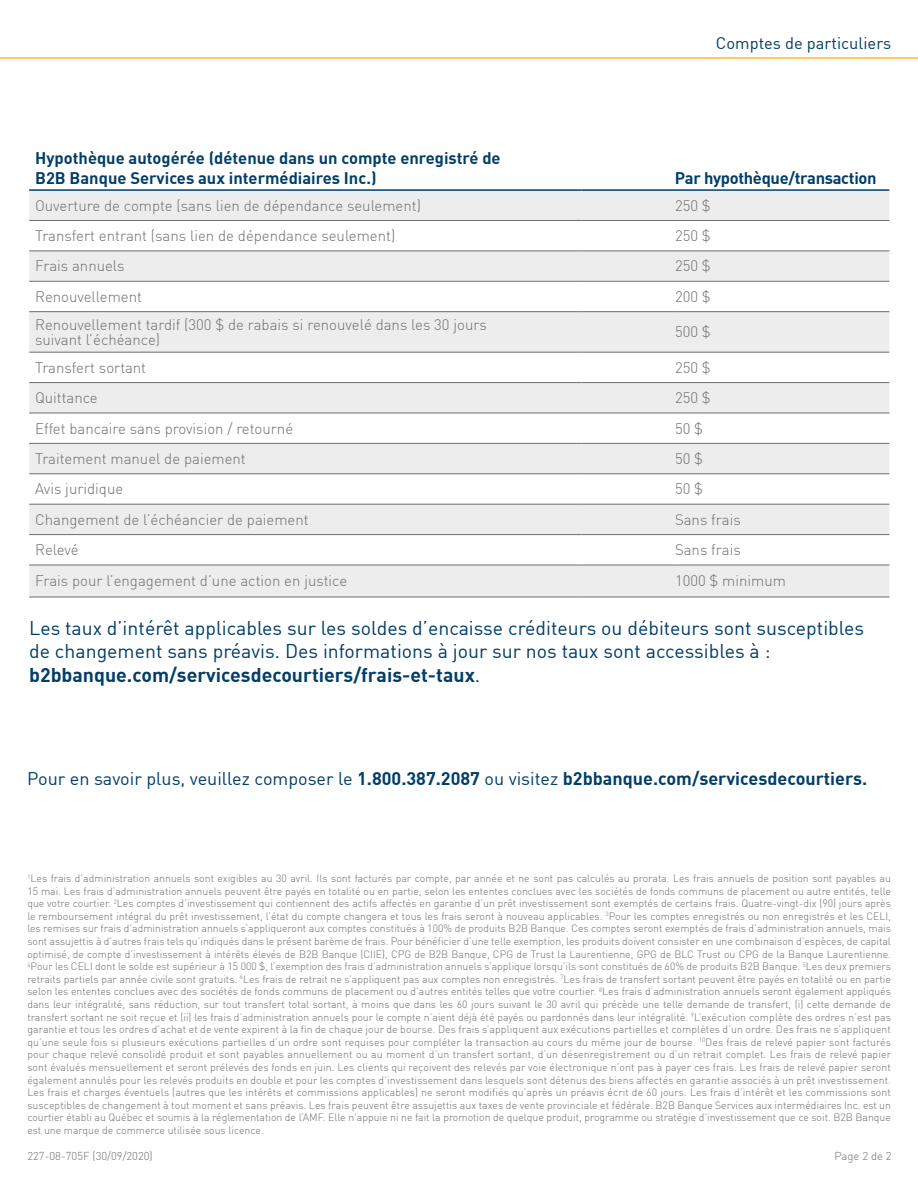
<style>
.page{position:relative;width:918px;height:1188px;background:#fff}
.page>*{position:absolute;margin:0;border:0;box-sizing:border-box;transform-origin:0 0}
.t1{font:19.5px/23.4px "DIN";color:#003e69}
.t2{font:700 18px "DIN";color:#003e69}
.t3{font:700 16.5px/19.8px "DIN";color:#003e69}
.t4{font:700 16.5px "DIN";letter-spacing:-.02em;color:#003e69}
.t5{font:16.5px "DIN";color:#003e69}
.t6{font:300 15px/15px "DIN";color:#6d6e71}
.t7{font:300 11.25px "DIN";color:#6d6e71}
.t8{font:300 10.5px/12.6px "DIN";color:#6d6e71;text-align:justify}
.s1{font-weight:700}
.s2{font-weight:400}
</style>
<div class="page">
<hr style="left:0;top:57px;width:918px;height:2px;background:#fdbb30">
<svg style="left:29px;top:191px;width:860px;height:406px;fill:#ededee"></svg>
<hr style="left:29px;top:189px;width:552px;height:2px;background:#003e69">
<hr style="left:581px;top:189px;width:94px;height:2px;background:#003e69">
<hr style="left:675px;top:189px;width:214px;height:2px;background:#003e69">
<hr style="left:29px;top:220px;width:552px;height:1px;background:#6d6e71">
<hr style="left:581px;top:220px;width:94px;height:1px;background:#6d6e71">
<hr style="left:675px;top:220px;width:214px;height:1px;background:#6d6e71">
<hr style="left:29px;top:251px;width:552px;height:1px;background:#6d6e71">
<hr style="left:581px;top:251px;width:94px;height:1px;background:#6d6e71">
<hr style="left:675px;top:251px;width:214px;height:1px;background:#6d6e71">
<hr style="left:29px;top:281px;width:552px;height:1px;background:#6d6e71">
<hr style="left:581px;top:281px;width:94px;height:1px;background:#6d6e71">
<hr style="left:675px;top:281px;width:214px;height:1px;background:#6d6e71">
<hr style="left:29px;top:311px;width:552px;height:1px;background:#6d6e71">
<hr style="left:581px;top:311px;width:94px;height:1px;background:#6d6e71">
<hr style="left:675px;top:311px;width:214px;height:1px;background:#6d6e71">
<hr style="left:29px;top:352px;width:552px;height:1px;background:#6d6e71">
<hr style="left:581px;top:352px;width:94px;height:1px;background:#6d6e71">
<hr style="left:675px;top:352px;width:214px;height:1px;background:#6d6e71">
<hr style="left:29px;top:382px;width:552px;height:1px;background:#6d6e71">
<hr style="left:581px;top:382px;width:94px;height:1px;background:#6d6e71">
<hr style="left:675px;top:382px;width:214px;height:1px;background:#6d6e71">
<hr style="left:29px;top:413px;width:552px;height:1px;background:#6d6e71">
<hr style="left:581px;top:413px;width:94px;height:1px;background:#6d6e71">
<hr style="left:675px;top:413px;width:214px;height:1px;background:#6d6e71">
<hr style="left:29px;top:443px;width:552px;height:1px;background:#6d6e71">
<hr style="left:581px;top:443px;width:94px;height:1px;background:#6d6e71">
<hr style="left:675px;top:443px;width:214px;height:1px;background:#6d6e71">
<hr style="left:29px;top:474px;width:552px;height:1px;background:#6d6e71">
<hr style="left:581px;top:474px;width:94px;height:1px;background:#6d6e71">
<hr style="left:675px;top:474px;width:214px;height:1px;background:#6d6e71">
<hr style="left:29px;top:504px;width:552px;height:1px;background:#6d6e71">
<hr style="left:581px;top:504px;width:94px;height:1px;background:#6d6e71">
<hr style="left:675px;top:504px;width:214px;height:1px;background:#6d6e71">
<hr style="left:29px;top:534px;width:552px;height:1px;background:#6d6e71">
<hr style="left:581px;top:534px;width:94px;height:1px;background:#6d6e71">
<hr style="left:675px;top:534px;width:214px;height:1px;background:#6d6e71">
<hr style="left:29px;top:565px;width:552px;height:1px;background:#6d6e71">
<hr style="left:581px;top:565px;width:94px;height:1px;background:#6d6e71">
<hr style="left:675px;top:565px;width:214px;height:1px;background:#6d6e71">
<hr style="left:29px;top:597px;width:552px;height:1px;background:#6d6e71">
<hr style="left:581px;top:597px;width:94px;height:1px;background:#6d6e71">
<hr style="left:675px;top:597px;width:214px;height:1px;background:#6d6e71">
<h3 class="t3" style="left:35px;top:148px;width:467px">Hypothèque autogérée (détenue dans un compte enregistré de<br>B2B Banque Services aux intermédiaires Inc.)</h3>
<h3 class="t5" style="left:716px;top:33px;width:177px">Comptes de particuliers</h3>
<h3 class="t4" style="left:675px;top:167px;width:203px">Par hypothèque/transaction</h3>
<h3 class="t6" style="left:35px;top:198px;width:387px">Ouverture de compte (sans lien de dépendance seulement)</h3>
<h3 class="t6" style="left:675px;top:198px;width:37px">250 $</h3>
<h3 class="t6" style="left:35px;top:228px;width:362px">Transfert entrant (sans lien de dépendance seulement)</h3>
<h3 class="t6" style="left:675px;top:228px;width:37px">250 $</h3>
<h3 class="t6" style="left:35px;top:258px;width:91px">Frais annuels</h3>
<h3 class="t6" style="left:675px;top:258px;width:37px">250 $</h3>
<h3 class="t6" style="left:35px;top:289px;width:108px">Renouvellement</h3>
<h3 class="t6" style="left:675px;top:289px;width:37px">200 $</h3>
<h3 class="t6" style="left:35px;top:317px;width:453px">Renouvellement tardif (300 $ de rabais si renouvelé dans les 30 jours suivant l’échéance)</h3>
<h3 class="t6" style="left:675px;top:324px;width:37px">500 $</h3>
<h3 class="t6" style="left:35px;top:360px;width:113px">Transfert sortant</h3>
<h3 class="t6" style="left:675px;top:360px;width:37px">250 $</h3>
<h3 class="t6" style="left:35px;top:390px;width:64px">Quittance</h3>
<h3 class="t6" style="left:675px;top:390px;width:37px">250 $</h3>
<h3 class="t6" style="left:35px;top:420px;width:260px">Effet bancaire sans provision / retourné</h3>
<h3 class="t6" style="left:675px;top:420px;width:30px">50 $</h3>
<h3 class="t6" style="left:35px;top:451px;width:212px">Traitement manuel de paiement</h3>
<h3 class="t6" style="left:675px;top:451px;width:30px">50 $</h3>
<h3 class="t6" style="left:35px;top:481px;width:90px">Avis juridique</h3>
<h3 class="t6" style="left:675px;top:481px;width:30px">50 $</h3>
<h3 class="t6" style="left:35px;top:512px;width:275px">Changement de l’échéancier de paiement</h3>
<h3 class="t6" style="left:675px;top:512px;width:67px">Sans frais</h3>
<h3 class="t6" style="left:35px;top:542px;width:45px">Relevé</h3>
<h3 class="t6" style="left:675px;top:542px;width:67px">Sans frais</h3>
<h3 class="t6" style="left:35px;top:573px;width:314px">Frais pour l’engagement d’une action en justice</h3>
<h3 class="t6" style="left:675px;top:573px;width:112px">1000 $ minimum</h3>
<p class="t1" style="left:29px;top:616px;width:837px">Les taux d’intérêt applicables sur les soldes d’encaisse créditeurs ou débiteurs sont susceptibles de changement sans préavis. Des informations à jour sur nos taux sont accessibles à : <span class="s1">b2bbanque.com/servicesdecourtiers/frais-et-taux</span>.</p>
<h2 class="t2" style="left:27px;top:766px;width:842px"><span class="s2">Pour en savoir plus, veuillez composer le</span> 1.800.387.2087 <span class="s2">ou visitez</span> b2bbanque.com/servicesdecourtiers.</h2>
<p class="t8" style="left:27px;top:872px;width:865px"><sup>1</sup>Les frais d’administration annuels sont exigibles au 30 avril. Ils sont facturés par compte, par année et ne sont pas calculés au prorata. Les frais annuels de position sont payables au 15 mai. Les frais d’administration annuels peuvent être payés en totalité ou en partie, selon les ententes conclues avec les sociétés de fonds communs de placement ou autre entités, telle que votre courtier. <sup>2</sup>Les comptes d’investissement qui contiennent des actifs affectés en garantie d’un prêt investissement sont exemptés de certains frais. Quatre-vingt-dix (90) jours après le remboursement intégral du prêt investissement, l’état du compte changera et tous les frais seront à nouveau applicables. <sup>3</sup>Pour les comptes enregistrés ou non enregistrés et les CELI, les remises sur frais d’administration annuels s’appliqueront aux comptes constitués à 100% de produits B2B Banque. Ces comptes seront exemptés de frais d’administration annuels, mais sont assujettis à d’autres frais tels qu’indiqués dans le présent barème de frais. Pour bénéficier d’une telle exemption, les produits doivent consister en une combinaison d’espèces, de capital optimisé, de compte d’investissement à intérêts élevés de B2B Banque (CIIE), CPG de B2B Banque, CPG de Trust la Laurentienne, GPG de BLC Trust ou CPG de la Banque Laurentienne.<br><sup>4</sup>Pour les CELI dont le solde est supérieur à 15 000 $, l’exemption des frais d’administration annuels s’applique lorsqu’ils sont constitués de 60% de produits B2B Banque. <sup>5</sup>Les deux premiers retraits partiels par année civile sont gratuits. <sup>6</sup>Les frais de retrait ne s’appliquent pas aux comptes non enregistrés. <sup>7</sup>Les frais de transfert sortant peuvent être payés en totalité ou en partie selon les ententes conclues avec des sociétés de fonds communs de placement ou d’autres entités telles que votre courtier. <sup>8</sup>Les frais d’administration annuels seront également appliqués dans leur intégralité, sans réduction, sur tout transfert total sortant, à moins que dans les 60 jours suivant le 30 avril qui précède une telle demande de transfert, (i) cette demande de transfert sortant ne soit reçue et (ii) les frais d’administration annuels pour le compte n’aient déjà été payés ou pardonnés dans leur intégralité. <sup>9</sup>L’exécution complète des ordres n’est pas garantie et tous les ordres d’achat et de vente expirent à la fin de chaque jour de bourse. Des frais s’appliquent aux exécutions partielles et complètes d’un ordre. Des frais ne s’appliquent qu’une seule fois si plusieurs exécutions partielles d’un ordre sont requises pour compléter la transaction au cours du même jour de bourse. <sup>10</sup>Des frais de relevé papier sont facturés pour chaque relevé consolidé produit et sont payables annuellement ou au moment d’un transfert sortant, d’un désenregistrement ou d’un retrait complet. Les frais de relevé papier sont évalués mensuellement et seront prélevés des fonds en juin. Les clients qui reçoivent des relevés par voie électronique n’ont pas à payer ces frais. Les frais de relevé papier seront également annulés pour les relevés produits en double et pour les comptes d’investissement dans lesquels sont détenus des biens affectés en garantie associés à un prêt investissement.<br>Les frais et charges éventuels (autres que les intérêts et commissions applicables) ne seront modifiés qu’après un préavis écrit de 60 jours. Les frais d’intérêt et les commissions sont susceptibles de changement à tout moment et sans préavis. Les frais peuvent être assujettis aux taxes de vente provinciale et fédérale. B2B Banque Services aux intermédiaires Inc. est un courtier établi au Québec et soumis à la réglementation de l’AMF. Elle n’appuie ni ne fait la promotion de quelque produit, programme ou stratégie d’investissement que ce soit. B2B Banque est une marque de commerce utilisée sous licence.</p>
<p class="t7" style="left:27px;top:1149px;width:127px">227-08-705F (30/09/2020)</p>
<p class="t7" style="left:835px;top:1149px;width:58px">Page 2 de 2</p>
</div>
